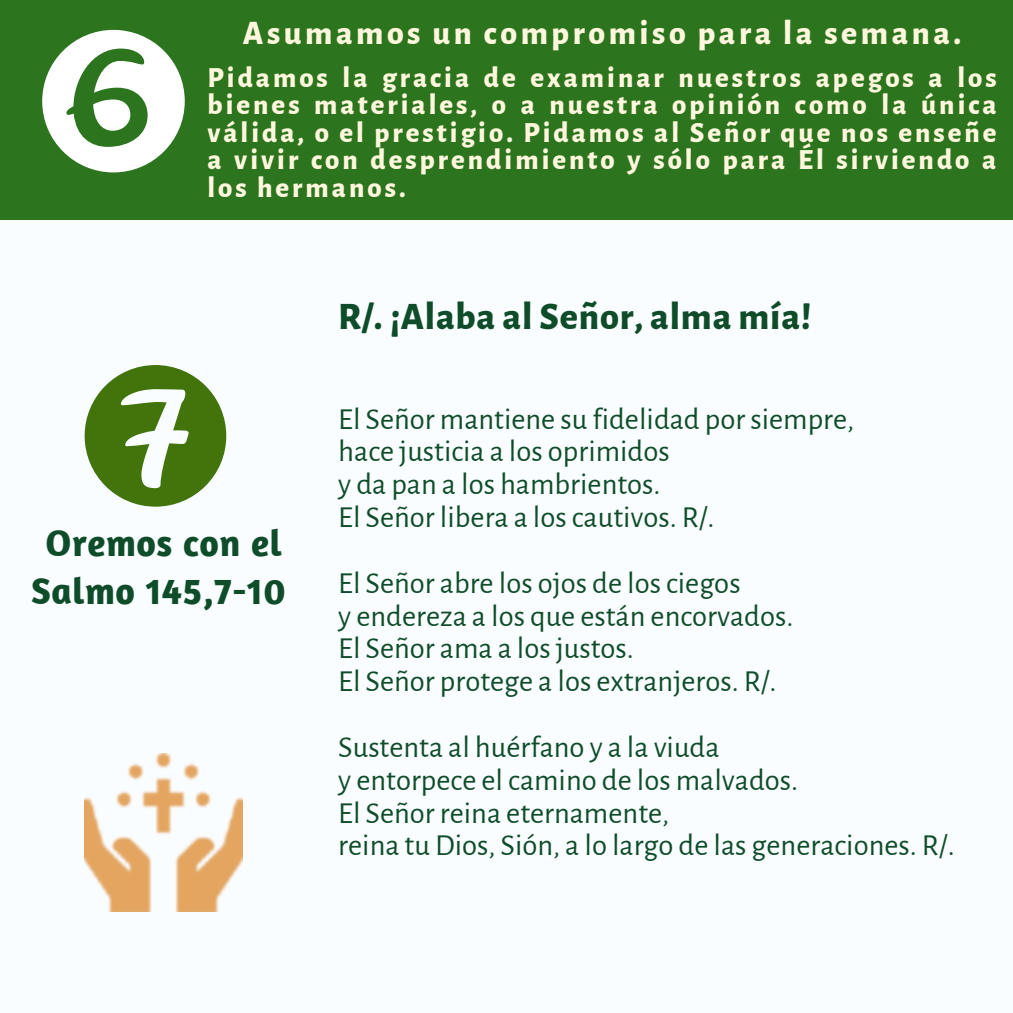
<style>
.page{position:relative;width:1013px;height:1013px;background:#fff}
.page>*{position:absolute;margin:0;border:0;box-sizing:border-box;transform-origin:0 0}
.t1{font:800 38.25px "Alegreya Sans";letter-spacing:.02em;color:#0f4d2a}
.t2{font:700 37.5px/47.8px "Amaranth";letter-spacing:.015em;color:#0f4d2a;text-align:center}
.t3{font:800 33.75px "Alegreya Sans";letter-spacing:.105em;color:#fff7dd}
.t4{font:30.62px/32.8px "Alegreya Sans";color:#0f4d2a}
.t5{font:800 28.75px/27.5px "Alegreya Sans";letter-spacing:.105em;color:#fff7dd;text-align:justify}
</style>
<div class="page">
<div style="left:0;top:0;width:1012px;height:1012px;background:#2c741e"></div>
<div style="left:0;top:221px;width:1012px;height:791px;background:#fafdff"></div>
<svg style="left:85px;top:365px;width:141px;height:141px"></svg>
<img style="left:85px;top:753px;width:157px;height:158px">
<svg style="left:42px;top:30px;width:143px;height:142px"></svg>
<p class="t3" style="left:243px;top:17px;width:719px">Asumamos un compromiso para la semana.</p>
<p class="t5" style="left:207px;top:64px;width:790px">Pidamos la gracia de examinar nuestros apegos a los bienes materiales, o a nuestra opinión como la única válida, o el prestigio. Pidamos al Señor que nos enseñe a vivir con desprendimiento y sólo para Él sirviendo a los hermanos.</p>
<p class="t2" style="left:31px;top:518px;width:256px">Oremos con el<br>Salmo 145,7-10</p>
<p class="t1" style="left:338px;top:298px;width:474px">R/. ¡Alaba al Señor, alma mía!</p>
<p class="t4" style="left:338px;top:403px;width:517px">El Señor mantiene su fidelidad por siempre, hace justicia a los oprimidos<br>y da pan a los hambrientos.<br>El Señor libera a los cautivos. R/.</p>
<p class="t4" style="left:338px;top:567px;width:456px">El Señor abre los ojos de los ciegos<br>y endereza a los que están encorvados.<br>El Señor ama a los justos.<br>El Señor protege a los extranjeros. R/.</p>
<p class="t4" style="left:338px;top:731px;width:618px">Sustenta al huérfano y a la viuda<br>y entorpece el camino de los malvados.<br>El Señor reina eternamente,<br>reina tu Dios, Sión, a lo largo de las generaciones. R/.</p>
</div>
